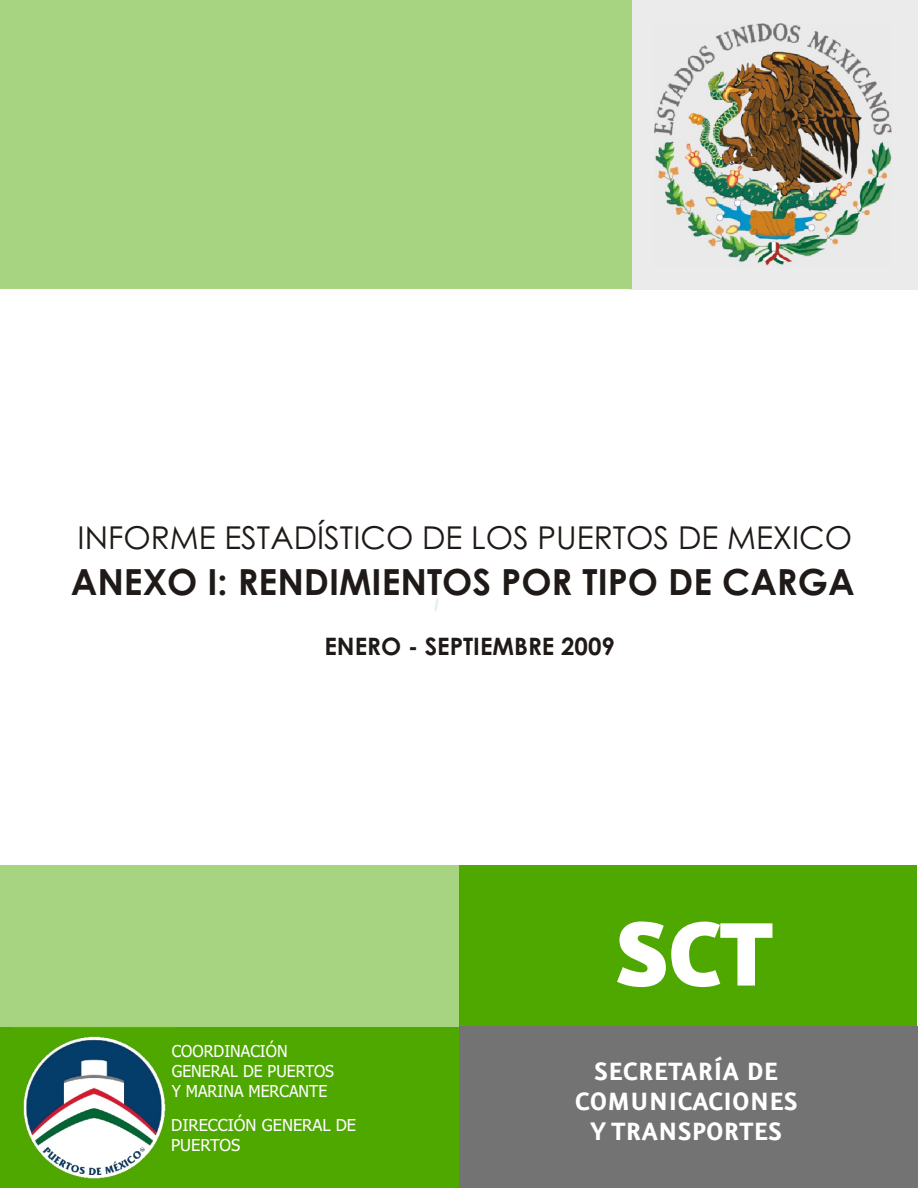
<style>
.page{position:relative;width:918px;height:1188px;background:#fff}
.page>*{position:absolute;margin:0;border:0;box-sizing:border-box;transform-origin:0 0}
.t1{font:900 108px "Eureka Sans";color:#fff}
.t2{font:700 36px "Century Gothic";color:#1f1a17}
.t3{font:31.5px "Century Gothic";color:#1f1a17}
.t4{font:700 30px/30px "Eureka Sans";color:#fff;text-align:center}
.t5{font:700 24px "Century Gothic";color:#1f1a17}
.t6{font:16.5px/20px "Tahoma";color:#fff;scale:.96 1}
.t7{font:16.5px/20px "Tahoma";color:#fff}
</style>
<div class="page">
<div style="left:0;top:1027px;width:459px;height:161px;background:#4fa800"></div>
<div style="left:0;top:865px;width:459px;height:162px;background:#a6d480"></div>
<svg style="left:434px;top:598px;width:5px;height:14px"></svg>
<div style="left:628px;top:0;width:290px;height:290px;background:#ebebeb"></div>
<img style="left:654px;top:24px;width:238px;height:242px">
<div style="left:459px;top:865px;width:458px;height:162px;background:#4fa800"></div>
<div style="left:459px;top:1027px;width:459px;height:161px;background:#737373"></div>
<div style="left:0;top:0;width:632px;height:289px;background:#a6d480"></div>
<img style="left:14px;top:1027px;width:162px;height:152px">
<h3 class="t3" style="left:78px;top:525px;width:776px">INFORME ESTADÍSTICO DE LOS PUERTOS DE MEXICO</h3>
<h2 class="t2" style="left:71px;top:568px;width:786px">ANEXO I: RENDIMIENTOS POR TIPO DE CARGA</h2>
<h3 class="t5" style="left:324px;top:637px;width:292px">ENERO - SEPTIEMBRE 2009</h3>
<p class="t6" style="left:172px;top:1043px;width:171px">COORDINACIÓN<br>GENERAL DE PUERTOS<br>Y MARINA MERCANTE</p>
<p class="t7" style="left:171px;top:1116px;width:187px">DIRECCIÓN GENERAL DE<br>PUERTOS</p>
<h1 class="t1" style="left:615px;top:906px;width:159px">SCT</h1>
<h3 class="t4" style="left:575px;top:1057px;width:224px">SECRETARÍA DE<br>COMUNICACIONES<br>Y TRANSPORTES</h3>
</div>
